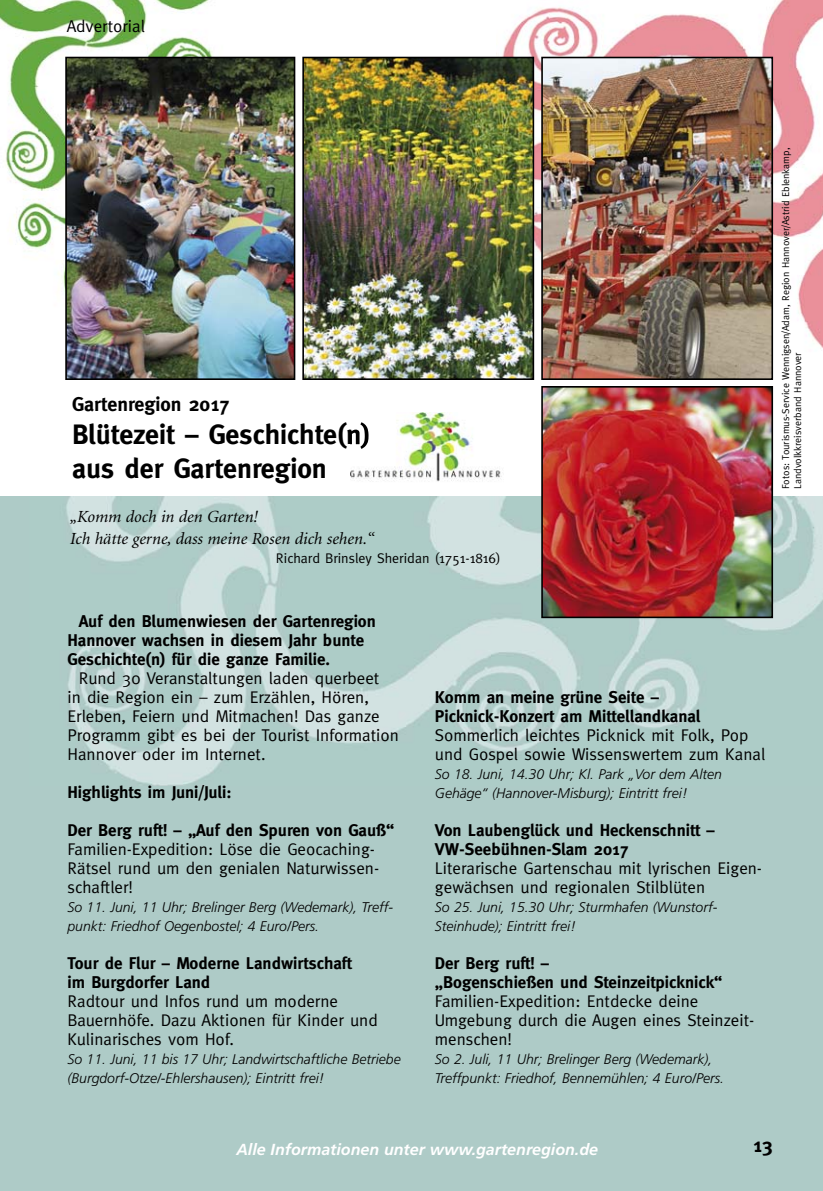
<style>
.page{position:relative;width:823px;height:1191px;background:#fff}
.page>*{position:absolute;margin:0;border:0;box-sizing:border-box;transform-origin:0 0}
.t1{font:700 28px/33.6px "Meta Plus";color:#000}
.t2{font:700 20px "Meta Plus";color:#000}
.t3{font:17px/19px "Meta Plus";color:#000}
.t4{font:700 17px/19px "Meta Plus";color:#000}
.t5{font:italic 17px/21.8px "Minion";color:#000}
.t6{font:italic 700 16px "Frutiger";color:#fff}
.t7{font:italic 300 14px/19px "Frutiger";color:#000}
.t8{font:14px "Meta Plus";color:#000}
.t9{font:10px/12px "Meta Plus";color:#000}
</style>
<div class="page">
<div style="left:0;top:496px;width:822px;height:695px;background:#aecbc7"></div>
<img style="left:0;top:0;width:225px;height:292px">
<img style="left:496px;top:0;width:326px;height:372px">
<img style="left:66px;top:496px;width:756px;height:289px">
<img style="left:350px;top:413px;width:152px;height:69px">
<img style="left:68px;top:60px;width:224px;height:317px">
<div style="left:65px;top:57px;width:230px;height:323px;border:2px solid #000"></div>
<img style="left:305px;top:60px;width:226px;height:317px">
<div style="left:302px;top:57px;width:232px;height:323px;border:2px solid #000"></div>
<img style="left:544px;top:60px;width:225px;height:317px">
<div style="left:541px;top:57px;width:231px;height:323px;border:2px solid #000"></div>
<img style="left:544px;top:389px;width:225px;height:226px">
<div style="left:541px;top:386px;width:231px;height:232px;border:2px solid #000"></div>
<p class="t3" style="left:67px;top:18px;width:80px">Advertorial</p>
<p class="t2" style="left:72px;top:396px;width:159px">Gartenregion 2017</p>
<h1 class="t1" style="left:72px;top:420px;width:299px">Blütezeit – Geschichte(n) aus der Gartenregion</h1>
<p class="t5" style="left:70px;top:507px;width:306px">„Komm doch in den Garten!<br>Ich hätte gerne, dass meine Rosen dich sehen.“</p>
<p class="t8" style="left:276px;top:552px;width:226px">Richard Brinsley Sheridan (1751-1816)</p>
<p class="t9" style="left:780px;top:489px;width:343px;rotate:-90deg">Fotos: Tourismus-Service Wennigsen/Adam, Region Hannover/Astrid Eblenkamp,<br>Landvolkkreisverband Hannover</p>
<p class="t4" style="left:67px;top:613px;width:309px;text-indent:11px">Auf den Blumenwiesen der Gartenregion<br>Hannover wachsen in diesem Jahr bunte<br>Geschichte(n) für die ganze Familie.</p>
<p class="t3" style="left:67px;top:670px;width:333px;text-indent:11px">Rund 30 Veranstaltungen laden querbeet<br>in die Region ein – zum Erzählen, Hören, Erleben, Feiern und Mitmachen! Das ganze Programm gibt es bei der Tourist Information Hannover oder im Internet.</p>
<p class="t4" style="left:67px;top:784px;width:165px">Highlights im Juni/Juli:</p>
<p class="t4" style="left:67px;top:822px;width:328px">Der Berg ruft! – „Auf den Spuren von Gauß“</p>
<p class="t3" style="left:67px;top:841px;width:313px">Familien-Expedition: Löse die Geocaching-<br>Rätsel rund um den genialen Naturwissen&shy;schaftler!</p>
<p class="t7" style="left:67px;top:899px;width:327px">So 11. Juni, 11 Uhr; Brelinger Berg (Wedemark), Treff&shy;punkt: Friedhof Oegenbostel; 4 Euro/Pers.</p>
<p class="t4" style="left:67px;top:955px;width:286px">Tour de Flur – Moderne Landwirtschaft im Burgdorfer Land</p>
<p class="t3" style="left:67px;top:993px;width:311px">Radtour und Infos rund um moderne<br>Bauernhöfe. Dazu Aktionen für Kinder und<br>Kulinarisches vom Hof.</p>
<p class="t7" style="left:67px;top:1051px;width:334px">So 11. Juni, 11 bis 17 Uhr; Landwirtschaftliche Betriebe (Burgdorf-Otze/-Ehlershausen); Eintritt frei!</p>
<p class="t4" style="left:434px;top:689px;width:267px">Komm an meine grüne Seite –<br>Picknick-Konzert am Mittellandkanal</p>
<p class="t3" style="left:434px;top:727px;width:332px">Sommerlich leichtes Picknick mit Folk, Pop und Gospel sowie Wissenswertem zum Kanal</p>
<p class="t7" style="left:434px;top:766px;width:288px">So 18. Juni, 14.30 Uhr; Kl. Park „Vor dem Alten<br>Gehäge“ (Hannover-Misburg); Eintritt frei!</p>
<p class="t4" style="left:434px;top:822px;width:281px">Von Laubenglück und Heckenschnitt –<br>VW-Seebühnen-Slam 2017</p>
<p class="t3" style="left:434px;top:860px;width:328px">Literarische Gartenschau mit lyrischen Eigen&shy;gewächsen und regionalen Stilblüten</p>
<p class="t7" style="left:434px;top:899px;width:284px">So 25. Juni, 15.30 Uhr; Sturmhafen (Wunstorf-<br>Steinhude); Eintritt frei!</p>
<p class="t4" style="left:434px;top:955px;width:289px">Der Berg ruft! –<br>„Bogenschießen und Steinzeitpicknick“</p>
<p class="t3" style="left:434px;top:993px;width:321px">Familien-Expedition: Entdecke deine<br>Umgebung durch die Augen eines Steinzeit&shy;menschen!</p>
<p class="t7" style="left:434px;top:1051px;width:290px">So 2. Juli, 11 Uhr; Brelinger Berg (Wedemark),<br>Treffpunkt: Friedhof, Bennemühlen; 4 Euro/Pers.</p>
<p class="t6" style="left:236px;top:1143px;width:363px">Alle Informationen unter www.gartenregion.de</p>
<p class="t2" style="left:752px;top:1137px;width:21px">13</p>
</div>
